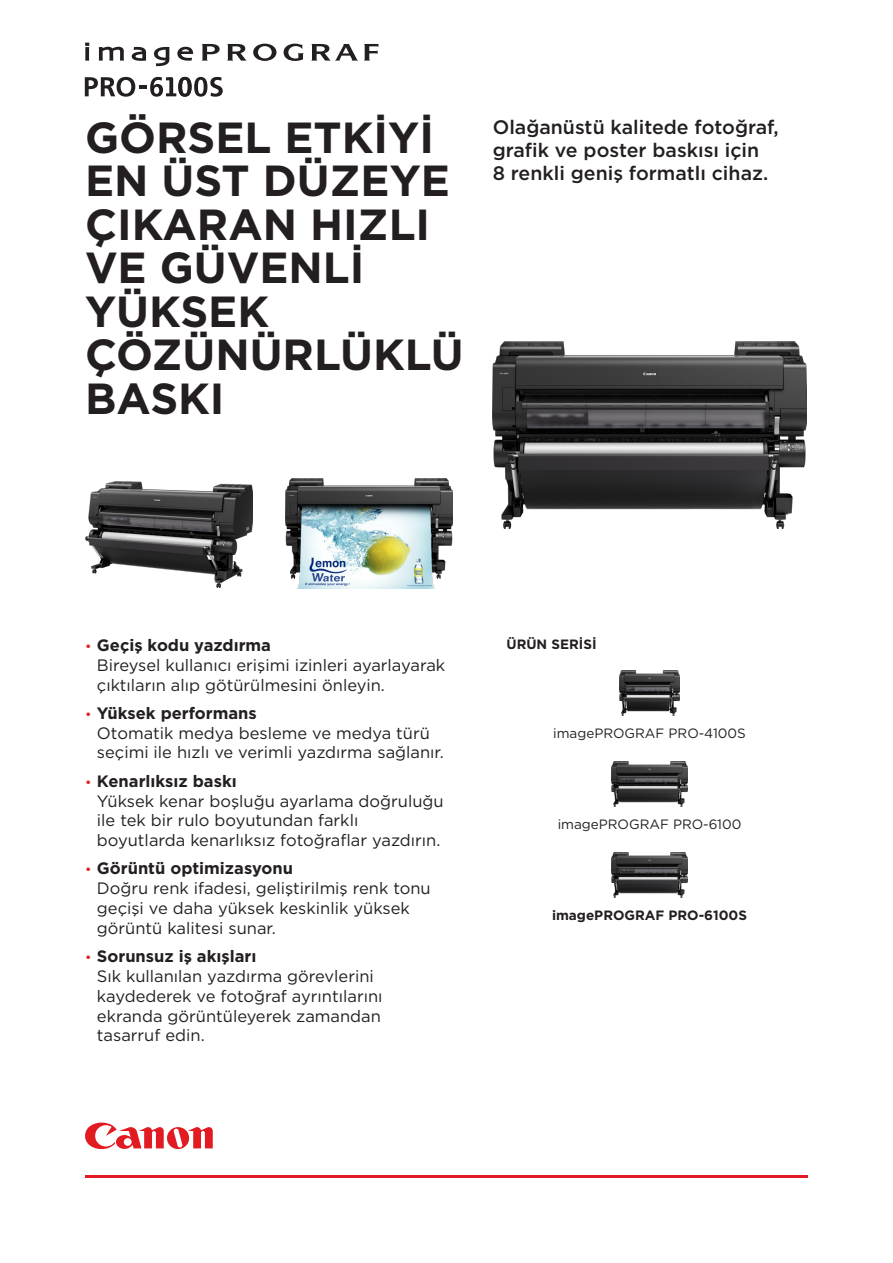
<style>
.page{position:relative;width:893px;height:1263px;background:#fff}
.page>*{position:absolute;margin:0;border:0;box-sizing:border-box;transform-origin:0 0}
.COVER_HEADER_LARGE{font:700 43.5px/43.5px "Gotham";color:#231f20}
.INTRO{font:500 19.5px/23.4px "Gotham";color:#231f20}
.t1{font:16.5px/19.8px "Gotham";color:#231f20}
.BODY{font:13.5px "Gotham";color:#231f20}
.BODY-2{font:700 13.5px "Gotham";color:#231f20}
.SUBHEAD{font:700 13.5px "Gotham";color:#231f20}
.s1{font-size:13.5px;color:#e21a21}
.s2{font-weight:700}
</style>
<div class="page">
<svg style="left:85px;top:1122px;width:128px;height:28px"></svg>
<hr style="left:85px;top:1175px;width:723px;height:3px;background:#e21a21">
<img style="left:492px;top:342px;width:315px;height:187px">
<img style="left:285px;top:479px;width:168px;height:110px">
<img style="left:85px;top:481px;width:168px;height:106px">
<svg style="left:201px;top:44px;width:19px;height:17px"></svg>
<svg style="left:227px;top:44px;width:20px;height:17px"></svg>
<svg style="left:253px;top:44px;width:23px;height:17px"></svg>
<svg style="left:284px;top:44px;width:20px;height:17px"></svg>
<svg style="left:311px;top:44px;width:67px;height:17px"></svg>
<svg style="left:85px;top:43px;width:4px;height:18px"></svg>
<svg style="left:99px;top:47px;width:25px;height:14px"></svg>
<svg style="left:132px;top:47px;width:14px;height:14px"></svg>
<svg style="left:154px;top:47px;width:15px;height:19px"></svg>
<svg style="left:177px;top:47px;width:16px;height:14px"></svg>
<svg style="left:85px;top:77px;width:138px;height:20px"></svg>
<img style="left:620px;top:671px;width:59px;height:44px">
<img style="left:612px;top:762px;width:75px;height:44px">
<img style="left:612px;top:852px;width:75px;height:45px">
<p class="COVER_HEADER_LARGE" style="left:85px;top:115px;width:367px">GÖRSEL ETKIYI<br>EN ÜST DÜZEYE<br>ÇIKARAN HIZLI</p>
<p class="COVER_HEADER_LARGE" style="left:85px;top:246px;width:380px">VE GÜVENLI<br>YÜKSEK<br>ÇÖZÜNÜRLÜKLÜ<br>BASKI</p>
<p class="INTRO" style="left:493px;top:115px;width:288px">Olağanüstü kalitede fotoğraf, grafik ve poster baskısı için<br>8 renkli geniş formatlı cihaz.</p>
<p class="t1" style="left:97px;top:635px;width:350px;text-indent:-12px"><span class="s1">•</span> <span class="s2">Geçiş kodu yazdırma<br></span>Bireysel kullanıcı erişimi izinleri ayarlayarak çıktıların alıp götürülmesini önleyin.</p>
<p class="t1" style="left:97px;top:703px;width:348px;text-indent:-12px"><span class="s1">•</span> <span class="s2">Yüksek performans<br></span>Otomatik medya besleme ve medya türü seçimi ile hızlı ve verimli yazdırma sağlanır.</p>
<p class="t1" style="left:97px;top:771px;width:348px;text-indent:-12px"><span class="s1">•</span> <span class="s2">Kenarlıksız baskı<br></span>Yüksek kenar boşluğu ayarlama doğruluğu ile tek bir rulo boyutundan farklı boyutlarda kenarlıksız fotoğraflar yazdırın.</p>
<p class="t1" style="left:97px;top:858px;width:335px;text-indent:-12px"><span class="s1">•</span> <span class="s2">Görüntü optimizasyonu<br></span>Doğru renk ifadesi, geliştirilmiş renk tonu geçişi ve daha yüksek keskinlik yüksek görüntü kalitesi sunar.</p>
<p class="t1" style="left:97px;top:946px;width:287px;text-indent:-12px"><span class="s1">•</span> <span class="s2">Sorunsuz iş akışları<br></span>Sık kullanılan yazdırma görevlerini kaydederek ve fotoğraf ayrıntılarını ekranda görüntüleyerek zamandan tasarruf edin.</p>
<p class="SUBHEAD" style="left:506px;top:635px;width:92px">ÜRÜN SERISI</p>
<p class="BODY" style="left:553px;top:725px;width:194px">imagePROGRAF PRO-4100S</p>
<p class="BODY" style="left:558px;top:816px;width:185px">imagePROGRAF PRO-6100</p>
<p class="BODY-2" style="left:552px;top:906px;width:197px">imagePROGRAF PRO-6100S</p>
</div>
